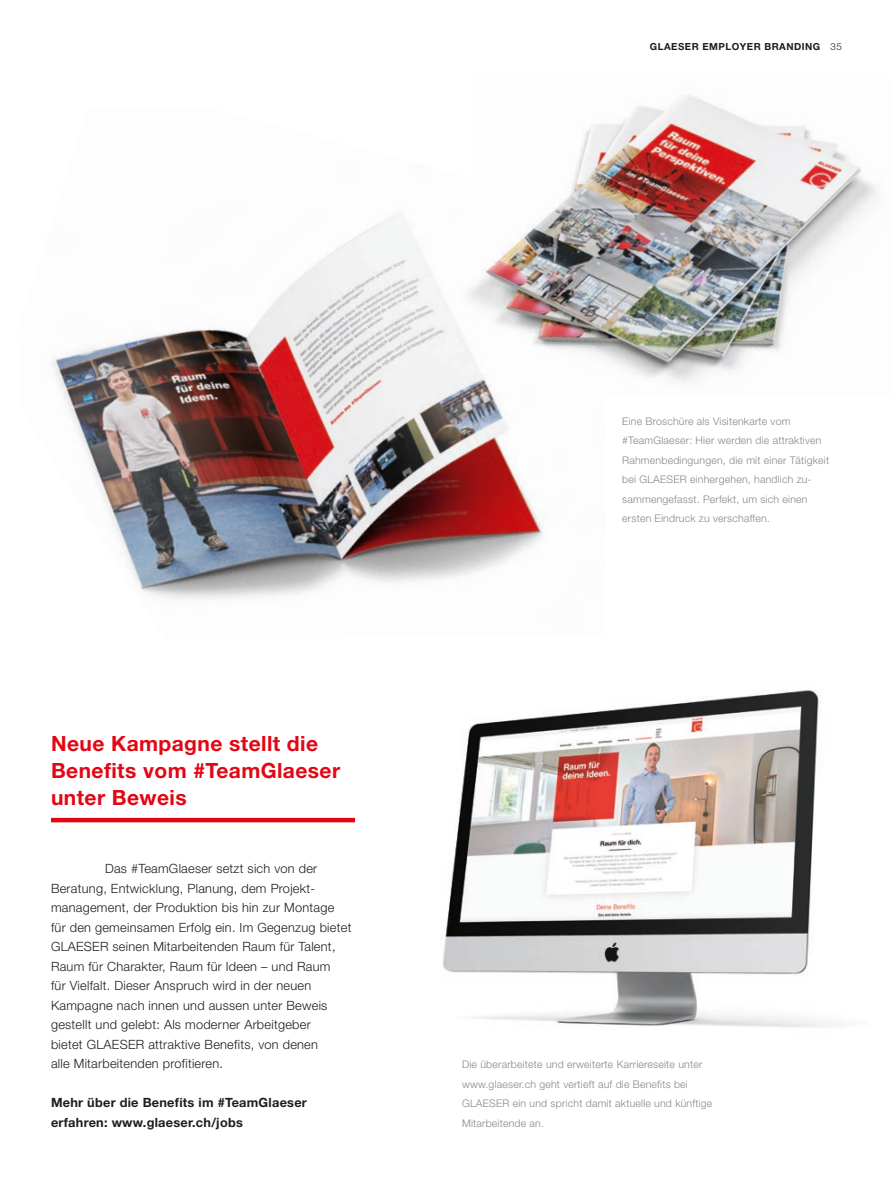
<style>
.page{position:relative;width:893px;height:1191px;background:#fff}
.page>*{position:absolute;margin:0;border:0;box-sizing:border-box;transform-origin:0 0}
.t1{font:700 21px/27px "Helvetica Neue LT Std";letter-spacing:.02em;color:#e30614}
.t2{font:300 12.75px/19.5px "Helvetica Neue LT Std";letter-spacing:.02em;color:#1d1d1b}
.t3{font:700 12.75px/19.5px "Helvetica Neue LT Std";letter-spacing:.02em;color:#1d1d1b}
.t4{font:300 10.5px/19.5px "Helvetica Neue LT Std";letter-spacing:.02em;color:#878787}
.t5{font:700 9.75px "Helvetica Neue LT Std";letter-spacing:.05em;color:#1d1d1b}
.s1{font-weight:300}
</style>
<div class="page">
<img style="left:442px;top:690px;width:401px;height:337px">
<img style="left:50px;top:214px;width:496px;height:386px">
<img style="left:451px;top:95px;width:426px;height:299px">
<hr style="left:51px;top:818px;width:304px;height:4px;background:#e30614">
<p class="t5" style="left:650px;top:40px;width:193px">GLAESER EMPLOYER BRANDING <span class="s1">35</span></p>
<h1 class="t1" style="left:51px;top:729px;width:291px">Neue Kampagne stellt die<br>Benefits vom #TeamGlaeser unter Beweis</h1>
<p class="t2" style="left:51px;top:858px;width:302px;text-indent:54px">Das #TeamGlaeser setzt sich von der Beratung, Entwicklung, Planung, dem Projekt&shy;management, der Produktion bis hin zur Montage für den gemeinsamen Erfolg ein. Im Gegenzug bietet GLAESER seinen Mitarbeitenden Raum für Talent, Raum für Charakter, Raum für Ideen – und Raum<br>für Vielfalt. Dieser Anspruch wird in der neuen Kampagne nach innen und aussen unter Beweis gestellt und gelebt: Als moderner Arbeitgeber<br>bietet GLAESER attraktive Benefits, von denen<br>alle Mitarbeitenden profitieren.</p>
<p class="t3" style="left:51px;top:1092px;width:257px">Mehr über die Benefits im #TeamGlaeser erfahren: www.glaeser.ch/jobs</p>
<p class="t4" style="left:622px;top:411px;width:208px">Eine Broschüre als Visitenkarte vom #TeamGlaeser: Hier werden die attraktiven Rahmenbedingungen, die mit einer Tätigkeit bei GLAESER einhergehen, handlich zu&shy;sammengefasst. Perfekt, um sich einen ersten Eindruck zu verschaffen.</p>
<p class="t4" style="left:462px;top:1054px;width:252px">Die überarbeitete und erweiterte Karriereseite unter www.glaeser.ch geht vertieft auf die Benefits bei GLAESER ein und spricht damit aktuelle und künftige Mitarbeitende an.</p>
</div>
